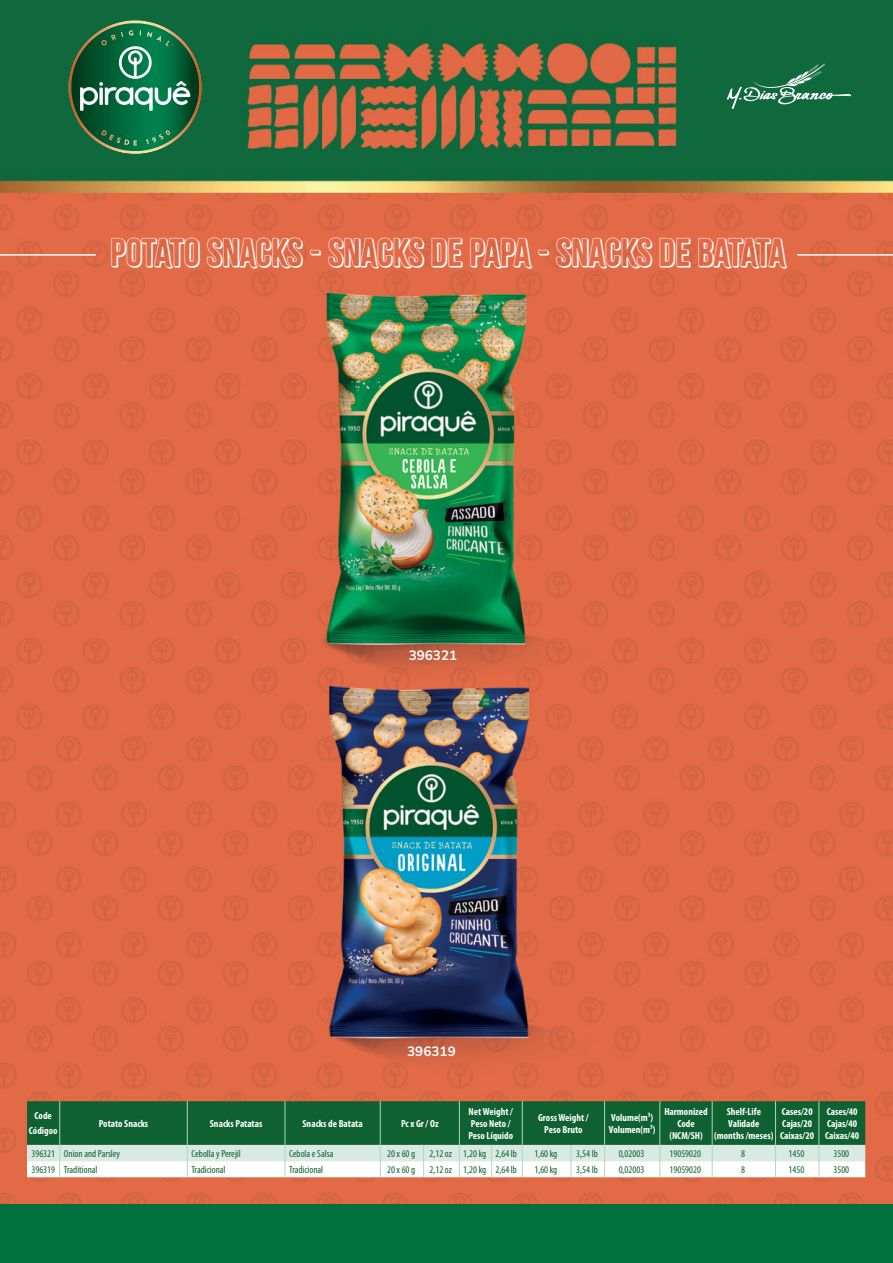
<style>
.page{position:relative;width:893px;height:1263px;background:#fff}
.page>*{position:absolute;margin:0;border:0;box-sizing:border-box;transform-origin:0 0}
.t1{font:34.5px "Citrus Gothic Shadow";letter-spacing:-.005em;color:#fff}
.t2{font:200 13.5px "Nunito";color:#fff}
.t3{font:700 condensed 10.2px/12px "Myriad Pro";color:#fff;text-align:center}
.t4{font:condensed 10.2px "Myriad Pro";color:#0f6131}
</style>
<div class="page">
<img style="left:0;top:0;width:893px;height:1205px">
<img style="left:62px;top:15px;width:149px;height:148px">
<div style="left:0;top:1205px;width:893px;height:58px;background:#00713c"></div>
<hr style="left:797px;top:254px;width:96px;height:2px;background:#fff">
<hr style="left:0;top:254px;width:96px;height:2px;background:#fff">
<svg style="left:727px;top:63px;width:124px;height:46px;background:#2e7b55"></svg>
<svg style="left:27px;top:1101px;width:838px;height:76px"></svg>
<h1 class="t1" style="left:110px;top:231px;width:676px">POTATO SNACKS - SNACKS DE PAPA - SNACKS DE BATATA</h1>
<h2 class="t2" style="left:409px;top:646px;width:50px">396321</h2>
<h2 class="t2" style="left:407px;top:1042px;width:50px">396319</h2>
<p class="t3" style="left:29px;top:1108px;width:30px;line-height:15px">Code<br>Códigoo</p>
<p class="t3" style="left:99px;top:1117px;width:51px">Potato Snacks</p>
<p class="t3" style="left:210px;top:1117px;width:54px">Snacks Patatas</p>
<p class="t3" style="left:303px;top:1117px;width:62px">Snacks de Batata</p>
<p class="t3" style="left:401px;top:1117px;width:39px">Pc x Gr / Oz</p>
<p class="t3" style="left:468px;top:1105px;width:46px;text-align:left">Net Weight /<br>Peso Neto /<br>Peso Líquido</p>
<p class="t3" style="left:538px;top:1111px;width:52px">Gross Weight /<br>Peso Bruto</p>
<p class="t3" style="left:609px;top:1111px;width:48px;text-align:left">Volume(m³)<br>Volumen(m³)</p>
<p class="t3" style="left:664px;top:1105px;width:45px">Harmonized<br>Code (NCM/SH)</p>
<p class="t3" style="left:714px;top:1105px;width:61px">Shelf-Life<br>Validade (months /meses)</p>
<p class="t3" style="left:780px;top:1105px;width:35px;text-align:left">Cases/20<br>Cajas/20<br>Caixas/20</p>
<p class="t3" style="left:825px;top:1105px;width:35px;text-align:left">Cases/40<br>Cajas/40<br>Caixas/40</p>
<p class="t4" style="left:31px;top:1147px;width:90px">396321 Onion and Parsley</p>
<p class="t4" style="left:192px;top:1147px;width:51px">Cebolla y Perejil</p>
<p class="t4" style="left:289px;top:1147px;width:46px">Cebola e Salsa</p>
<p class="t4" style="left:387px;top:1147px;width:30px">20 x 60 g</p>
<p class="t4" style="left:429px;top:1147px;width:89px">2,12 oz 1,20 kg 2,64 lb</p>
<p class="t4" style="left:534px;top:1147px;width:24px">1,60 kg</p>
<p class="t4" style="left:576px;top:1147px;width:23px">3,54 Ib</p>
<p class="t4" style="left:619px;top:1147px;width:27px">0,02003</p>
<p class="t4" style="left:669px;top:1147px;width:33px">19059020</p>
<p class="t4" style="left:741px;top:1147px;width:5px">8</p>
<p class="t4" style="left:789px;top:1147px;width:17px">1450</p>
<p class="t4" style="left:833px;top:1147px;width:17px">3500</p>
<p class="t4" style="left:31px;top:1163px;width:68px">396319 Traditional</p>
<p class="t4" style="left:192px;top:1163px;width:35px">Tradicional</p>
<p class="t4" style="left:289px;top:1163px;width:35px">Tradicional</p>
<p class="t4" style="left:387px;top:1163px;width:30px">20 x 60 g</p>
<p class="t4" style="left:429px;top:1163px;width:89px">2,12 oz 1,20 kg 2,64 lb</p>
<p class="t4" style="left:534px;top:1163px;width:24px">1,60 kg</p>
<p class="t4" style="left:576px;top:1163px;width:23px">3,54 Ib</p>
<p class="t4" style="left:619px;top:1163px;width:27px">0,02003</p>
<p class="t4" style="left:669px;top:1163px;width:33px">19059020</p>
<p class="t4" style="left:741px;top:1163px;width:5px">8</p>
<p class="t4" style="left:789px;top:1163px;width:17px">1450</p>
<p class="t4" style="left:833px;top:1163px;width:17px">3500</p>
</div>
